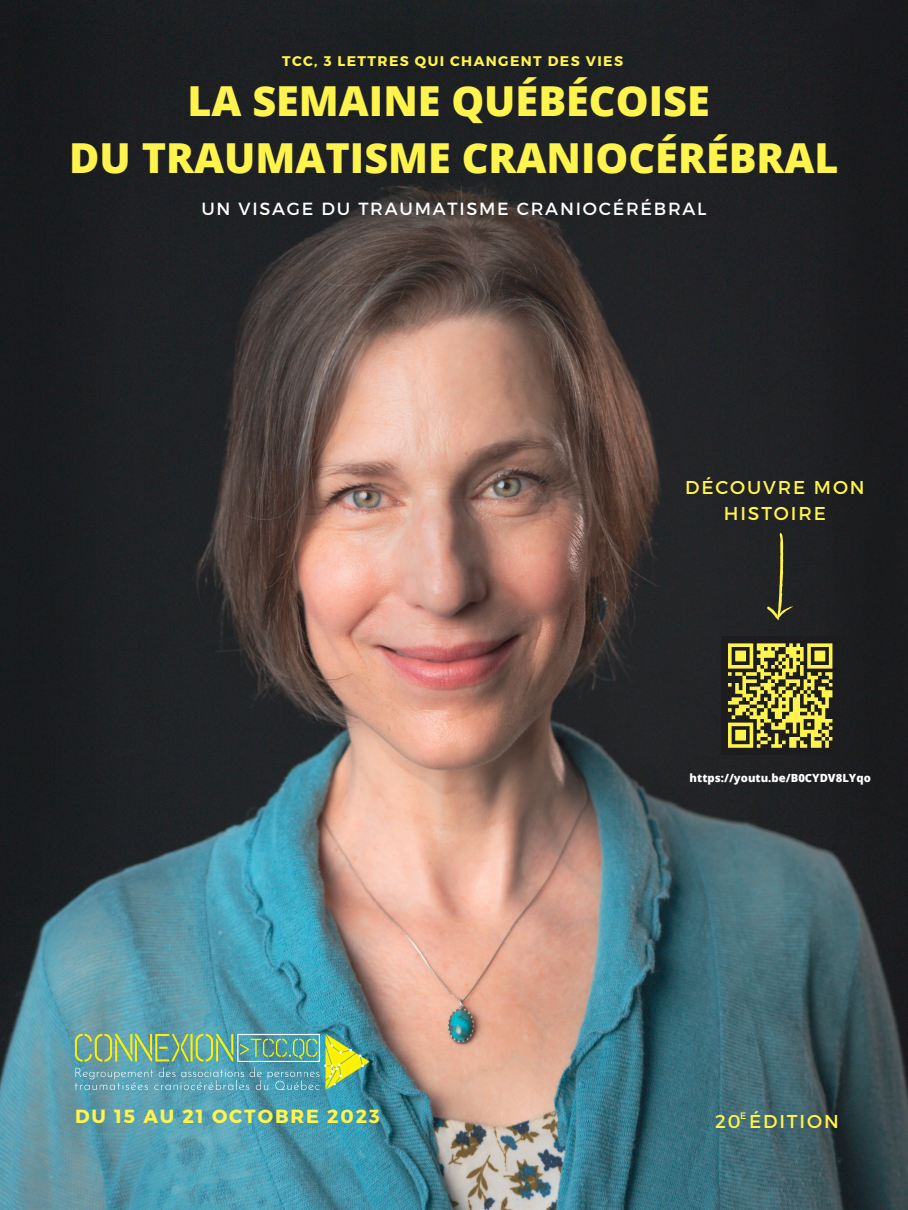
<style>
.page{position:relative;width:908px;height:1210px;background:#fff}
.page>*{position:absolute;margin:0;border:0;box-sizing:border-box;transform-origin:0 0}
.t1{font:800 41.33px "Open Sans";color:#fff34d}
.t2{font:700 19px "Montserrat";letter-spacing:.1em;color:#fff34d}
.t3{font:18.59px/25.8px "Montserrat";letter-spacing:.1em;color:#fff34d;text-align:center}
.t4{font:17.57px "Montserrat";letter-spacing:.1em;color:#fff}
.t5{font:700 14px "Montserrat";letter-spacing:.1em;color:#fff34d}
.t6{font:800 11.27px "Open Sans";color:#fff}
.t7{font:9.31px "Montserrat";color:#fff34d}
</style>
<div class="page">
<img style="left:0;top:0;width:907px;height:1210px">
<img style="left:69px;top:1028px;width:304px;height:67px">
<svg style="left:766px;top:533px;width:27px;height:88px"></svg>
<div style="left:720px;top:636px;width:119px;height:119px;background:#1d1c1f"></div>
<svg style="left:728px;top:643px;width:105px;height:105px"></svg>
<p class="t5" style="left:282px;top:52px;width:342px">TCC, 3 LETTRES QUI CHANGENT DES VIES</p>
<p class="t1" style="left:187px;top:72px;width:523px">LA SEMAINE QUÉBÉCOISE</p>
<p class="t1" style="left:69px;top:129px;width:770px">DU TRAUMATISME CRANIOCÉRÉBRAL</p>
<p class="t4" style="left:201px;top:197px;width:506px">UN VISAGE DU TRAUMATISME CRANIOCÉRÉBRAL</p>
<p class="t3" style="left:684px;top:474px;width:181px">DÉCOUVRE MON<br>HISTOIRE</p>
<p class="t2" style="left:75px;top:1103px;width:306px">DU 15 AU 21 OCTOBRE 2023</p>
<p class="t6" style="left:689px;top:770px;width:183px">https://youtu.be/B0CYDV8LYqo</p>
<p class="t3" style="left:714px;top:1107px;width:125px">20 ÉDITION</p>
<p class="t7" style="left:739px;top:1109px;width:8px">E</p>
</div>
